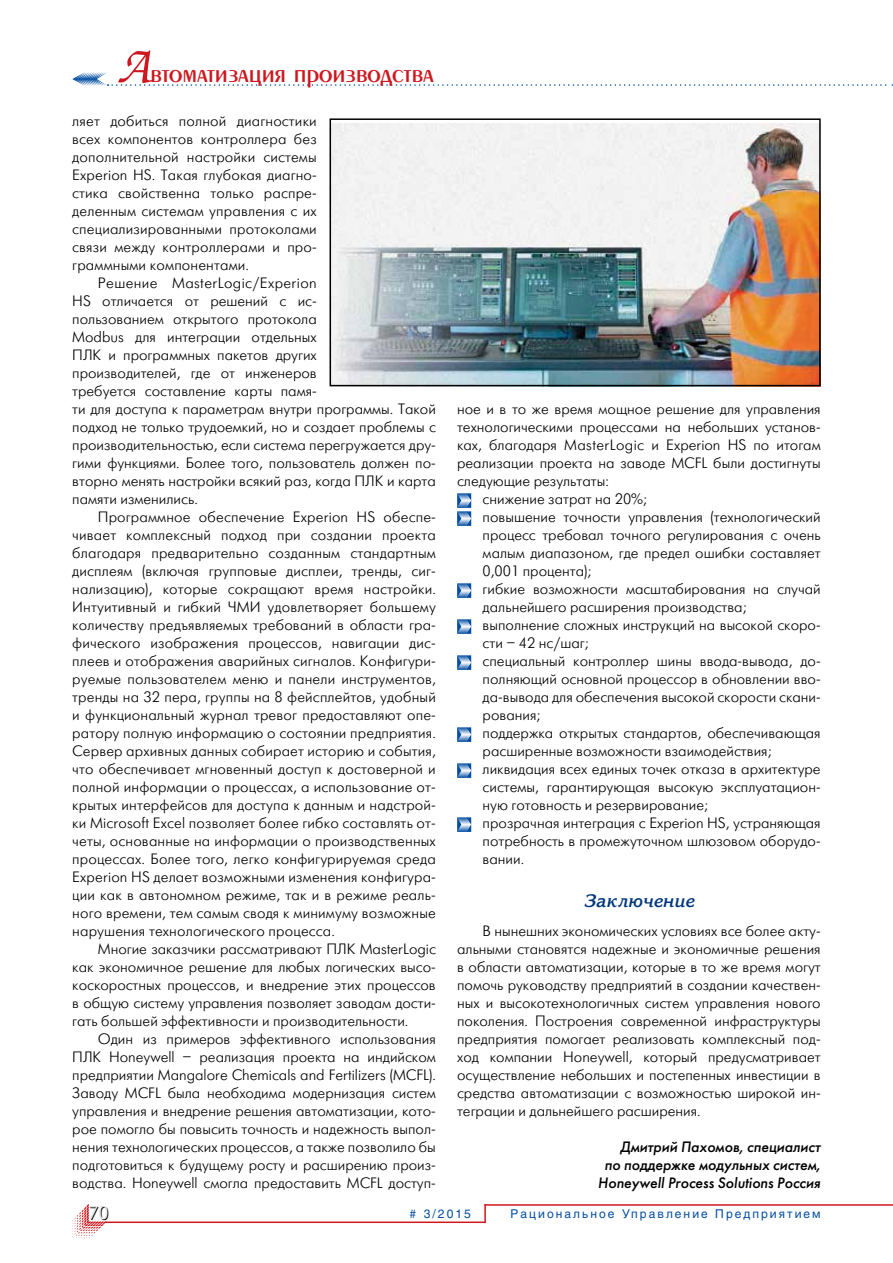
<style>
.page{position:relative;width:893px;height:1263px;background:#fff}
.page>*{position:absolute;margin:0;border:0;box-sizing:border-box;transform-origin:0 0}
.t1{font:27px "Penta Demi";color:#ce171e}
.t2{font:italic 700 18px "Korinna C";color:#00377b}
.t3{font:18px "Futuris Shadow C";color:#000}
.t4{font:15px/18px "Futuris Light C";color:#000;text-align:justify}
.t5{font:italic 15px/18px "Futuris C";color:#000;text-align:right}
.t6{font:12px "Helios";letter-spacing:.17em;color:#034ea2}
.s1{font-family:"Zapf Chancery C";font-size:54px}
</style>
<div class="page">
<svg style="left:72px;top:1204px;width:34px;height:34px"></svg>
<svg style="left:484px;top:1206px;width:2px;height:15px"></svg>
<hr style="left:105px;top:1221px;width:381px;height:2px;background:#ce171e">
<hr style="left:484px;top:1204px;width:409px;height:2px;background:#ce171e">
<svg style="left:72px;top:72px;width:821px;height:14px"></svg>
<svg style="left:457px;top:493px;width:14px;height:33px"></svg>
<svg style="left:457px;top:583px;width:14px;height:15px"></svg>
<svg style="left:457px;top:619px;width:14px;height:15px"></svg>
<svg style="left:457px;top:655px;width:14px;height:15px"></svg>
<svg style="left:457px;top:727px;width:14px;height:15px"></svg>
<svg style="left:457px;top:763px;width:14px;height:15px"></svg>
<svg style="left:457px;top:817px;width:14px;height:15px"></svg>
<img style="left:333px;top:123px;width:485px;height:260px">
<div style="left:330px;top:118px;width:491px;height:268px;border:2px solid #000"></div>
<h1 class="t1" style="left:117px;top:60px;width:319px"><span class="s1">А</span>втоматизация производства</h1>
<p class="t4" style="left:72px;top:112px;width:246px">ляет добиться полной диагностики всех компонентов контроллера без дополнительной настройки системы Experion HS. Такая глубокая диагно&shy;стика свойственна только распре&shy;деленным системам управления с их специализированными протоколами связи между контроллерами и про&shy;граммными компонентами.</p>
<p class="t4" style="left:72px;top:274px;width:365px;text-align:left;text-indent:26px">Решение MasterLogic/Experion<br>HS отличается от решений с ис-<br>пользованием открытого протокола<br>Modbus для интеграции отдельных<br>ПЛК и программных пакетов других<br>производителей, где от инженеров<br>требуется составление карты памя-<br>ти для доступа к параметрам внутри программы. Такой подход не только трудоемкий, но и создает проблемы с производительностью, если система перегружается дру&shy;гими функциями. Более того, пользователь должен по&shy;вторно менять настройки всякий раз, когда ПЛК и карта памяти изменились.</p>
<p class="t4" style="left:72px;top:508px;width:365px;text-indent:26px">Программное обеспечение Experion HS обеспе&shy;чивает комплексный подход при создании проекта благодаря предварительно созданным стандартным дисплеям (включая групповые дисплеи, тренды, сиг&shy;нализацию), которые сокращают время настройки.<br>Интуитивный и гибкий ЧМИ удовлетворяет большему количеству предъявляемых требований в области гра&shy;фического изображения процессов, навигации дис&shy;плеев и отображения аварийных сигналов. Конфигури&shy;руемые пользователем меню и панели инструментов, тренды на 32 пера, группы на 8 фейсплейтов, удобный и функциональный журнал тревог предоставляют опе&shy;ратору полную информацию о состоянии предприятия.<br>Сервер архивных данных собирает историю и события, что обеспечивает мгновенный доступ к достоверной и полной информации о процессах, а использование от&shy;крытых интерфейсов для доступа к данным и надстрой&shy;ки Microsoft Excel позволяет более гибко составлять от&shy;четы, основанные на информации о производственных процессах. Более того, легко конфигурируемая среда Experion HS делает возможными изменения конфигура&shy;ции как в автономном режиме, так и в режиме реаль&shy;ного времени, тем самым сводя к минимуму возможные нарушения технологического процесса.</p>
<p class="t4" style="left:72px;top:940px;width:365px;text-indent:26px">Многие заказчики рассматривают ПЛК MasterLogic как экономичное решение для любых логических высо&shy;коскоростных процессов, и внедрение этих процессов в общую систему управления позволяет заводам дости&shy;гать большей эффективности и производительности.</p>
<p class="t4" style="left:72px;top:1030px;width:365px;text-indent:26px">Один из примеров эффективного использования ПЛК Honeywell – реализация проекта на индийском предприятии Mangalore Chemicals and Fertilizers (MCFL).<br>Заводу MCFL была необходима модернизация систем управления и внедрение решения автоматизации, кото&shy;рое помогло бы повысить точность и надежность выпол&shy;нения технологических процессов, а также позволило бы подготовиться к будущему росту и расширению произ&shy;водства. Honeywell смогла предоставить MCFL доступ-</p>
<p class="t4" style="left:457px;top:400px;width:365px">ное и в то же время мощное решение для управления</p>
<p class="t4" style="left:457px;top:418px;width:365px">технологическими процессами на небольших установ-</p>
<p class="t4" style="left:457px;top:436px;width:365px">ках, благодаря MasterLogic и Experion HS по итогам</p>
<p class="t4" style="left:457px;top:454px;width:365px">реализации проекта на заводе MCFL были достигнуты</p>
<p class="t4" style="left:457px;top:472px;width:153px">следующие результаты:</p>
<p class="t4" style="left:483px;top:490px;width:166px">снижение затрат на 20%;</p>
<p class="t4" style="left:483px;top:508px;width:340px">повышение точности управления (технологический</p>
<p class="t4" style="left:483px;top:526px;width:340px">процесс требовал точного регулирования с очень</p>
<p class="t4" style="left:483px;top:544px;width:340px">малым диапазоном, где предел ошибки составляет</p>
<p class="t4" style="left:483px;top:562px;width:110px">0,001 процента);</p>
<p class="t4" style="left:483px;top:580px;width:340px">гибкие возможности масштабирования на случай</p>
<p class="t4" style="left:483px;top:598px;width:265px">дальнейшего расширения производства;</p>
<p class="t4" style="left:483px;top:616px;width:340px">выполнение сложных инструкций на высокой скоро-</p>
<p class="t4" style="left:483px;top:634px;width:107px">сти – 42 нс/шаг;</p>
<p class="t4" style="left:483px;top:652px;width:340px">специальный контроллер шины ввода-вывода, до-</p>
<p class="t4" style="left:483px;top:670px;width:340px">полняющий основной процессор в обновлении вво-</p>
<p class="t4" style="left:483px;top:688px;width:340px">да-вывода для обеспечения высокой скорости скани-</p>
<p class="t4" style="left:483px;top:706px;width:59px">рования;</p>
<p class="t4" style="left:483px;top:724px;width:340px">поддержка открытых стандартов, обеспечивающая</p>
<p class="t4" style="left:483px;top:742px;width:290px">расширенные возможности взаимодействия;</p>
<p class="t4" style="left:483px;top:760px;width:340px">ликвидация всех единых точек отказа в архитектуре</p>
<p class="t4" style="left:483px;top:778px;width:340px">системы, гарантирующая высокую эксплуатацион-</p>
<p class="t4" style="left:483px;top:796px;width:227px">ную готовность и резервирование;</p>
<p class="t4" style="left:483px;top:814px;width:340px">прозрачная интеграция с Experion HS, устраняющая</p>
<p class="t4" style="left:483px;top:832px;width:340px">потребность в промежуточном шлюзовом оборудо-</p>
<p class="t4" style="left:483px;top:850px;width:43px">вании.</p>
<p class="t2" style="left:584px;top:891px;width:112px">Заключение</p>
<p class="t4" style="left:457px;top:922px;width:365px;text-indent:26px">В нынешних экономических условиях все более акту&shy;альными становятся надежные и экономичные решения в области автоматизации, которые в то же время могут помочь руководству предприятий в создании качествен&shy;ных и высокотехнологичных систем управления нового поколения. Построения современной инфраструктуры предприятия помогает реализовать комплексный под&shy;ход компании Honeywell, который предусматривает осуществление небольших и постепенных инвестиции в средства автоматизации с возможностью широкой ин&shy;теграции и дальнейшего расширения.</p>
<p class="t5" style="left:598px;top:1138px;width:224px">Дмитрий Пахомов, специалист<br>по поддержке модульных систем,<br>Honeywell Process Solutions Россия</p>
<p class="t3" style="left:89px;top:1204px;width:21px">70</p>
<p class="t6" style="left:410px;top:1207px;width:63px"># 3/2015</p>
<p class="t6" style="left:510px;top:1207px;width:312px">Рациональное Управление Предприятием</p>
</div>
